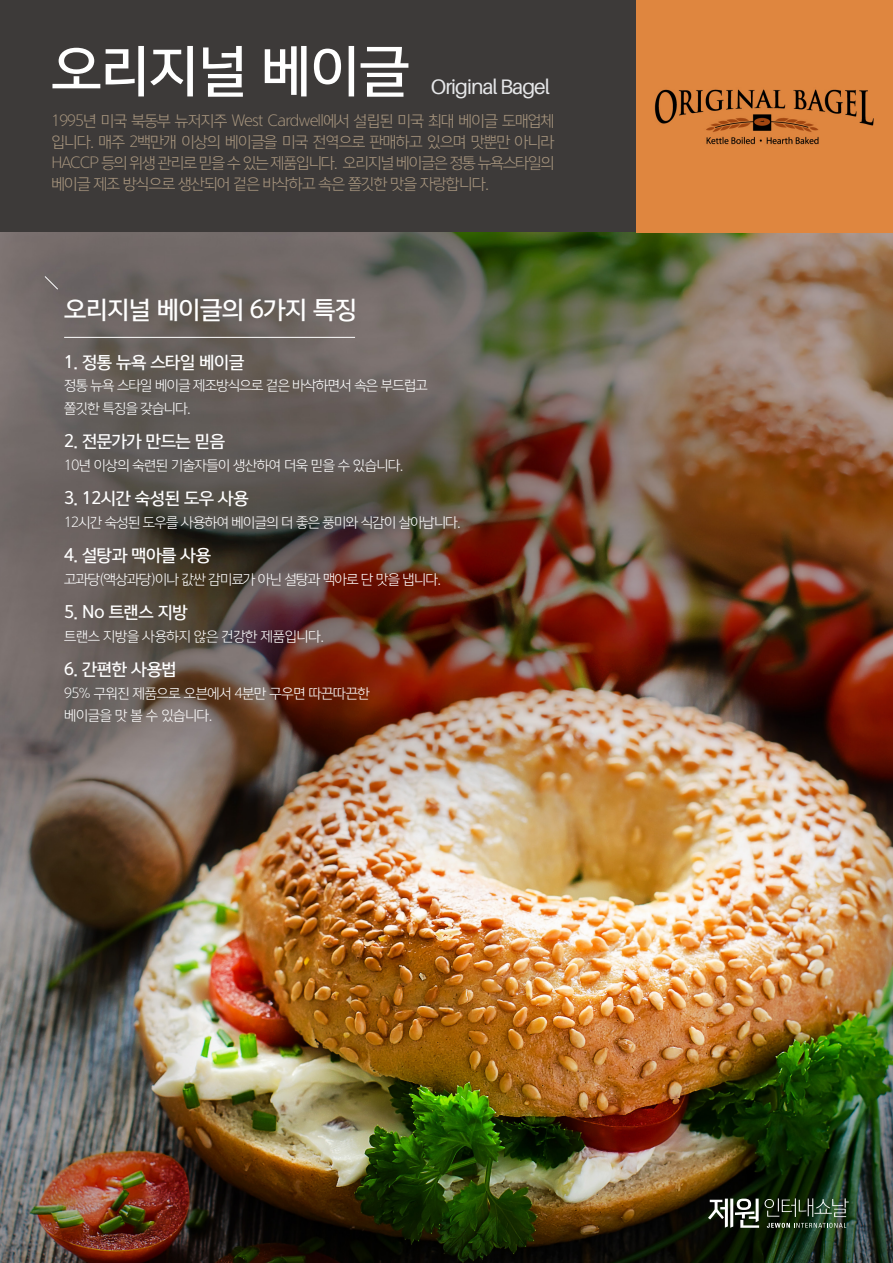
<style>
.page{position:relative;width:893px;height:1263px;background:#fff}
.page>*{position:absolute;margin:0;border:0;box-sizing:border-box;transform-origin:0 0}
.t1{font:54px "Yoon Gothic Pro 765";letter-spacing:-.025em;color:#fff}
.t2{font:24px "Yoon Gothic Pro 765";letter-spacing:-.03em;color:#fff}
.t3{font:21px "Aileron";letter-spacing:-.05em;color:#e6e7e9}
.t4{font:16.5px "Yoon Gothic Pro 765";letter-spacing:-.03em;color:#fff}
.t5{font:15px/21px "Yoon Gothic Pro 735";letter-spacing:-.05em;color:#a6947d;text-align:justify}
.t6{font:13.5px "Yoon Gothic Pro 735";letter-spacing:-.05em;color:#fff}
.t7{font:13.5px/22.5px "Yoon Gothic Pro 735";letter-spacing:-.03em;color:#fff}
</style>
<div class="page">
<div style="left:0;top:0;width:636px;height:232px;background:#3d3a39"></div>
<img style="left:0;top:232px;width:893px;height:1031px">
<div style="left:636px;top:0;width:257px;height:232px;background:#df863f"></div>
<img style="left:654px;top:89px;width:220px;height:56px">
<hr style="left:64px;top:337px;width:291px;height:1px;background:#fff">
<svg style="left:44px;top:275px;width:15px;height:15px"></svg>
<svg style="left:708px;top:1198px;width:141px;height:30px;background:#475645"></svg>
<p class="t1" style="left:51px;top:35px;width:360px">오리지널 베이글</p>
<p class="t3" style="left:431px;top:75px;width:120px">Original Bagel</p>
<p class="t5" style="left:51px;top:110px;width:505px">1995년 미국 북동부 뉴저지주 West Cardwell에서 설립된 미국 최대 베이글 도매업체 입니다. 매주 2백만개 이상의 베이글을 미국 전역으로 판매하고 있으며 맛뿐만 아니라 HACCP 등의 위생 관리로 믿을 수 있는 제품입니다. 오리지널 베이글은 정통 뉴욕스타일의 베이글 제조 방식으로 생산되어 겉은 바삭하고 속은 쫄깃한 맛을 자랑합니다.</p>
<p class="t2" style="left:64px;top:294px;width:295px">오리지널 베이글의 6가지 특징</p>
<p class="t4" style="left:64px;top:351px;width:182px">1. 정통 뉴욕 스타일 베이글</p>
<p class="t6" style="left:64px;top:377px;width:365px">정통 뉴욕 스타일 베이글 제조방식으로 겉은 바삭하면서 속은 부드럽고</p>
<p class="t6" style="left:64px;top:399px;width:128px">쫄깃한 특징을 갖습니다.</p>
<p class="t4" style="left:64px;top:430px;width:162px">2. 전문가가 만드는 믿음</p>
<p class="t6" style="left:64px;top:456px;width:341px">10년 이상의 숙련된 기술자들이 생산하여 더욱 믿을 수 있습니다.</p>
<p class="t4" style="left:64px;top:487px;width:186px">3. 12시간 숙성된 도우 사용</p>
<p class="t6" style="left:64px;top:513px;width:398px">12시간 숙성된 도우를 사용하여 베이글의 더 좋은 풍미와 식감이 살아납니다.</p>
<p class="t4" style="left:64px;top:544px;width:149px">4. 설탕과 맥아를 사용</p>
<p class="t6" style="left:64px;top:570px;width:379px">고과당(액상과당)이나 값싼 감미료가 아닌 설탕과 맥아로 단 맛을 냅니다.</p>
<p class="t4" style="left:64px;top:601px;width:125px">5. No 트랜스 지방</p>
<p class="t7" style="left:64px;top:624px;width:261px">트랜스 지방을 사용하지 않은 건강한 제품입니다.</p>
<p class="t4" style="left:64px;top:658px;width:114px">6. 간편한 사용법</p>
<p class="t7" style="left:64px;top:681px;width:308px">95% 구워진 제품으로 오븐에서 4분만 구우면 따끈따끈한 베이글을 맛 볼 수 있습니다.</p>
</div>
